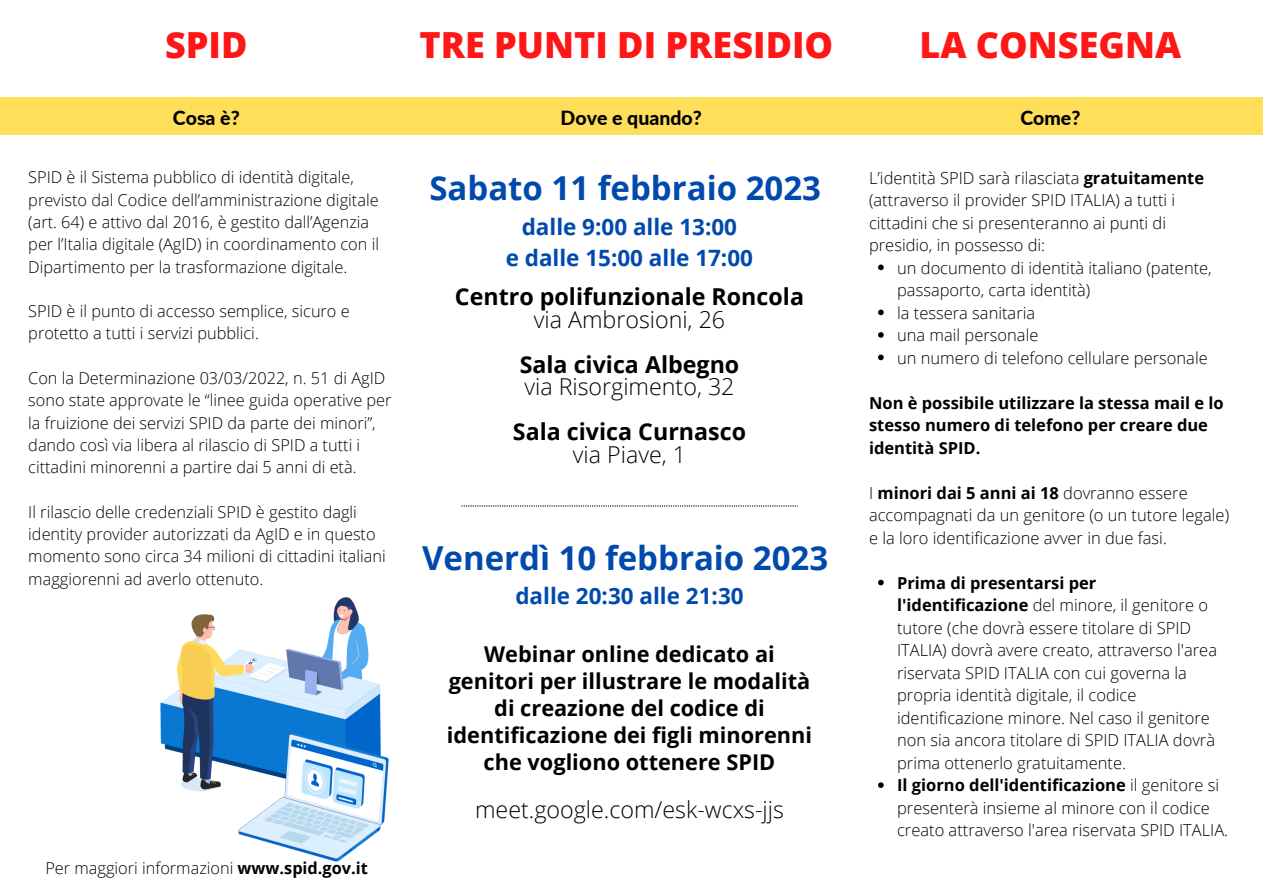
<style>
.page{position:relative;width:1263px;height:894px;background:#fff}
.page>*{position:absolute;margin:0;border:0;box-sizing:border-box;transform-origin:0 0}
.t1{font:800 36px "Open Sans";color:#ff1616}
.t2{font:700 33px "Open Sans";color:#004aad}
.t3{font:300 23.25px "Open Sans";color:#000}
.t4{font:700 23.25px "Open Sans";color:#000}
.t5{font:700 22.5px/31.5px "Open Sans";color:#004aad;text-align:center}
.t6{font:700 21.75px/27px "Open Sans";color:#000;text-align:center}
.t7{font:800 19.5px "Lato";color:#000}
.t8{font:300 16.5px/22.5px "Open Sans";color:#000}
.t9{font:700 16.5px/22.5px "Open Sans";color:#000}
.t10{font:300 16.35px/22.2px "Open Sans";color:#000}
.s1{font-weight:700}
</style>
<div class="page">
<div style="left:0;top:97px;width:1263px;height:38px;background:#ffde59"></div>
<img style="left:160px;top:597px;width:229px;height:265px">
<svg style="left:878px;top:264px;width:6px;height:6px"></svg>
<svg style="left:878px;top:309px;width:6px;height:6px"></svg>
<svg style="left:878px;top:332px;width:6px;height:5px"></svg>
<svg style="left:878px;top:354px;width:6px;height:6px"></svg>
<svg style="left:878px;top:579px;width:6px;height:6px"></svg>
<svg style="left:878px;top:782px;width:6px;height:5px"></svg>
<svg style="left:461px;top:505px;width:337px;height:1px"></svg>
<h1 class="t1" style="left:165px;top:19px;width:84px">SPID</h1>
<h1 class="t1" style="left:419px;top:19px;width:415px">TRE PUNTI DI PRESIDIO</h1>
<h1 class="t1" style="left:919px;top:19px;width:263px">LA CONSEGNA</h1>
<p class="t7" style="left:173px;top:105px;width:68px">Cosa è?</p>
<p class="t7" style="left:561px;top:105px;width:143px">Dove e quando?</p>
<p class="t7" style="left:1020px;top:105px;width:62px">Come?</p>
<p class="t10" style="left:28px;top:166px;width:352px">SPID è il Sistema pubblico di identità digitale, previsto dal Codice dell’amministrazione digitale (art. 64) e attivo dal 2016, è gestito dall’Agenzia per l’Italia digitale (AgID) in coordinamento con il Dipartimento per la trasformazione digitale.</p>
<p class="t10" style="left:28px;top:299px;width:323px">SPID è il punto di accesso semplice, sicuro e protetto a tutti i servizi pubblici.</p>
<p class="t10" style="left:28px;top:366px;width:365px">Con la Determinazione 03/03/2022, n. 51 di AgID sono state approvate le “linee guida operative per la fruizione dei servizi SPID da parte dei minori”, dando così via libera al rilascio di SPID a tutti i cittadini minorenni a partire dai 5 anni di età.</p>
<p class="t10" style="left:28px;top:500px;width:359px">Il rilascio delle credenziali SPID è gestito dagli identity provider autorizzati da AgID e in questo momento sono circa 34 milioni di cittadini italiani maggiorenni ad averlo ottenuto.</p>
<h2 class="t2" style="left:429px;top:164px;width:393px">Sabato 11 febbraio 2023</h2>
<h3 class="t5" style="left:506px;top:210px;width:249px">dalle 9:00 alle 13:00<br>e dalle 15:00 alle 17:00</h3>
<h3 class="t4" style="left:455px;top:280px;width:351px">Centro polifunzionale Roncola</h3>
<h3 class="t3" style="left:534px;top:303px;width:193px">via Ambrosioni, 26</h3>
<h3 class="t4" style="left:520px;top:348px;width:221px">Sala civica Albegno</h3>
<h3 class="t3" style="left:524px;top:370px;width:212px">via Risorgimento, 32</h3>
<h3 class="t4" style="left:513px;top:415px;width:235px">Sala civica Curnasco</h3>
<h3 class="t3" style="left:573px;top:438px;width:115px">via Piave, 1</h3>
<h2 class="t2" style="left:422px;top:534px;width:408px">Venerdì 10 febbraio 2023</h2>
<h3 class="t5" style="left:515px;top:579px;width:230px">dalle 20:30 alle 21:30</h3>
<h3 class="t6" style="left:447px;top:639px;width:367px">Webinar online dedicato ai genitori per illustrare le modalità di creazione del codice di identificazione dei figli minorenni che vogliono ottenere SPID</h3>
<h3 class="t3" style="left:475px;top:793px;width:310px">meet.google.com/esk-wcxs-jjs</h3>
<p class="t8" style="left:869px;top:166px;width:337px">L’identità SPID sarà rilasciata <span class="s1">gratuitamente </span>(attraverso il provider SPID ITALIA) a tutti i cittadini che si presenteranno ai punti di presidio, in possesso di:</p>
<p class="t8" style="left:897px;top:256px;width:316px">un documento di identità italiano (patente, passaporto, carta identità)<br>la tessera sanitaria<br>una mail personale<br>un numero di telefono cellulare personale</p>
<p class="t9" style="left:869px;top:391px;width:356px">Non è possibile utilizzare la stessa mail e lo stesso numero di telefono per creare due identità SPID.</p>
<p class="t8" style="left:869px;top:481px;width:362px">I <span class="s1">minori dai 5 anni ai 18</span> dovranno essere accompagnati da un genitore (o un tutore legale) e la loro identificazione avver in due fasi.</p>
<p class="t8" style="left:897px;top:571px;width:333px"><span class="s1">Prima di presentarsi per l'identificazione</span> del minore, il genitore o tutore (che dovrà essere titolare di SPID ITALIA) dovrà avere creato, attraverso l'area riservata SPID ITALIA con cui governa la propria identità digitale, il codice identificazione minore. Nel caso il genitore non sia ancora titolare di SPID ITALIA dovrà prima ottenerlo gratuitamente.<br><span class="s1">Il giorno dell'identificazione</span> il genitore si presenterà insieme al minore con il codice creato attraverso l'area riservata SPID ITALIA.</p>
<p class="t10" style="left:45px;top:856px;width:324px">Per maggiori informazioni <span class="s1">www.spid.gov.it</span></p>
</div>
